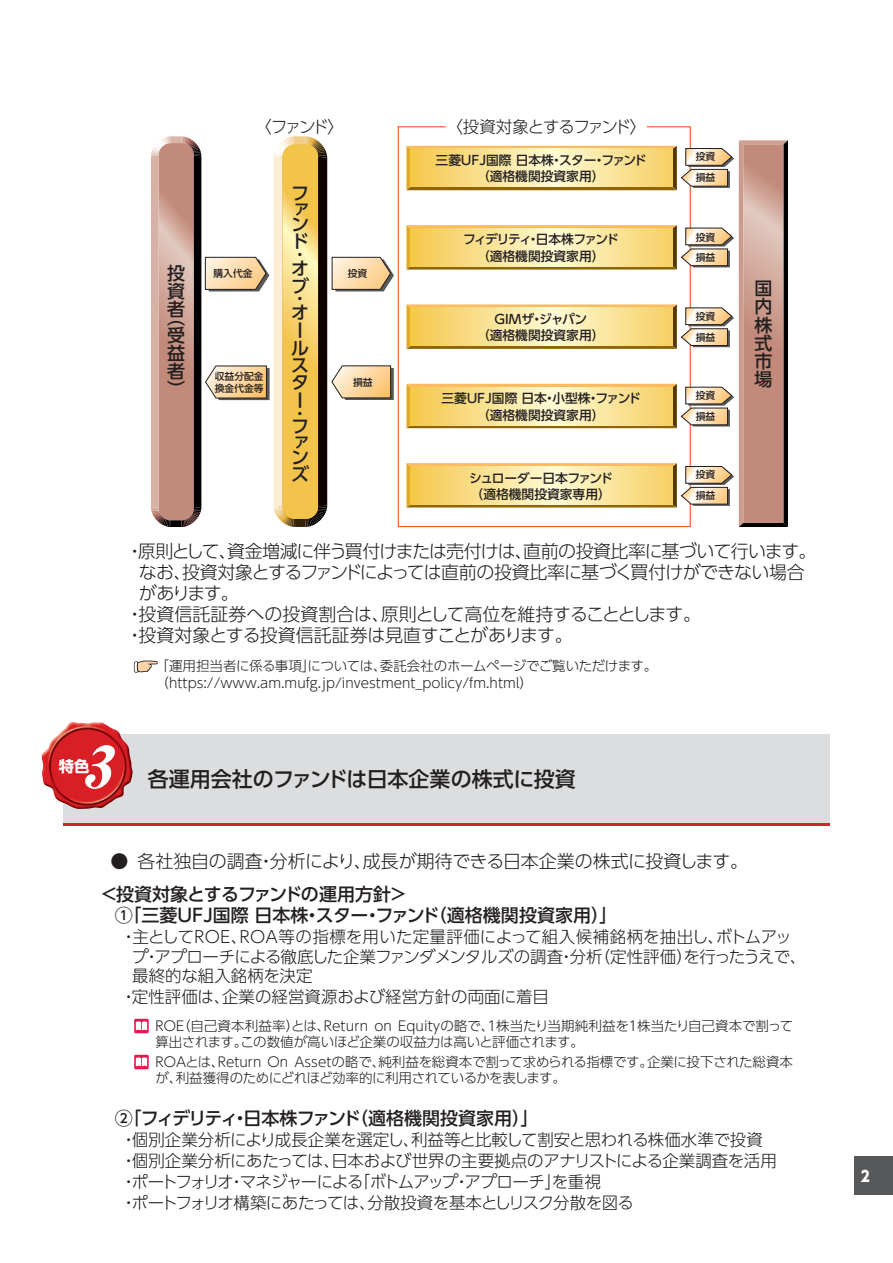
<style>
.page{position:relative;width:893px;height:1263px;background:#fff}
.page>*{position:absolute;margin:0;border:0;box-sizing:border-box;transform-origin:0 0}
.t1{font:italic 58.5px "Midashi Min Pr 5 MA31";color:#fff;scale:1.04 1}
.t2{font:500 21px "UD Shin Go Pro";color:#231f20}
.t3{font:500 18px/18px "UD Shin Go Pro";letter-spacing:-.01em;color:#231f20;text-align:justify}
.t4{font:300 18px "UD Shin Go Pro";letter-spacing:-.03em;color:#231f20}
.t5{font:300 18px "UD Shin Go Pro";letter-spacing:-.05em;color:#231f20}
.t6{font:300 18px "UD Shin Go Pro";letter-spacing:-.01em;color:#231f20}
.t7{font:300 16.5px/21px "UD Shin Go Pro";letter-spacing:-.03em;color:#231f20}
.t8{font:300 16.5px "UD Shin Go Pro";color:#231f20}
.t9{font:300 16.5px "UD Shin Go Pro";letter-spacing:-.07em;color:#231f20}
.t10{font:700 15.3px "UD Shin Go Pro";color:#fff}
.t11{font:800 15px "UD Shin Go Pro";color:#fff;scale:.9 1}
.t12{font:300 13.5px/16.5px "UD Shin Go Pro";color:#231f20}
.t13{font:300 13.5px/16.5px "UD Shin Go Pro";letter-spacing:-.02em;color:#231f20}
.t14{font:500 12.75px "UD Shin Go Pro";color:#231f20}
.t15{font:500 12.75px "UD Shin Go Pro";letter-spacing:-.09em;color:#231f20}
.t16{font:500 12.75px "UD Shin Go Pro";letter-spacing:-.11em;color:#231f20}
.t17{font:500 12.75px "UD Shin Go Pro";letter-spacing:-.125em;color:#231f20}
.t18{font:500 12.75px "UD Shin Go Pro";letter-spacing:-.04em;color:#231f20}
.t19{font:500 9.75px/11.2px "UD Shin Go Pro";color:#231f20}
</style>
<div class="page">
<div style="left:855px;top:1157px;width:38px;height:38px;background:#57585a"></div>
<svg style="left:151px;top:136px;width:243px;height:391px"></svg>
<svg style="left:406px;top:140px;width:382px;height:387px"></svg>
<svg style="left:411px;top:466px;width:262px;height:38px;background:#fae295"></svg>
<svg style="left:133px;top:660px;width:25px;height:13px"></svg>
<div style="left:63px;top:734px;width:766px;height:92px;background:#dcdddf"></div>
<hr style="left:63px;top:823px;width:766px;height:3px;background:#da2128">
<img style="left:41px;top:722px;width:92px;height:87px">
<svg style="left:134px;top:1019px;width:15px;height:14px"></svg>
<svg style="left:136px;top:1021px;width:11px;height:9px"></svg>
<svg style="left:134px;top:1055px;width:15px;height:14px"></svg>
<svg style="left:136px;top:1057px;width:11px;height:9px"></svg>
<p class="t3" style="left:167px;top:263px;width:19px">投資者</p>
<p class="t3" style="left:167px;top:308px;width:19px">（受益者）</p>
<p class="t7" style="left:255px;top:116px;width:90px">〈ファンド〉</p>
<p class="t3" style="left:291px;top:185px;width:18px;line-height:15.3px">ファン</p>
<p class="t3" style="left:291px;top:232px;width:18px">ド</p>
<p class="t3" style="left:309px;top:250px;width:10px;rotate:90deg">･</p>
<p class="t3" style="left:291px;top:258px;width:20px">オブ</p>
<p class="t3" style="left:309px;top:294px;width:10px;rotate:90deg">･</p>
<p class="t3" style="left:291px;top:303px;width:19px;line-height:17.5px;text-align:left">オールスター</p>
<p class="t3" style="left:309px;top:409px;width:10px;rotate:90deg">･</p>
<p class="t3" style="left:291px;top:418px;width:18px;line-height:15.3px">ファン</p>
<p class="t3" style="left:291px;top:465px;width:20px">ズ</p>
<p class="t19" style="left:213px;top:268px;width:40px">購入代金</p>
<p class="t19" style="left:348px;top:268px;width:21px">投資</p>
<p class="t19" style="left:215px;top:371px;width:50px">収益分配金換金代金等</p>
<p class="t19" style="left:353px;top:376px;width:21px">損益</p>
<p class="t9" style="left:446px;top:113px;width:201px">〈投資対象とするファンド〉</p>
<p class="t15" style="left:436px;top:150px;width:213px">三菱ＵＦＪ国際 日本株・スター・ファンド</p>
<p class="t19" style="left:696px;top:151px;width:21px">投資</p>
<p class="t14" style="left:477px;top:166px;width:129px">（適格機関投資家用）</p>
<p class="t19" style="left:696px;top:172px;width:21px">損益</p>
<p class="t17" style="left:463px;top:229px;width:157px">フィデリティ・日本株ファンド</p>
<p class="t19" style="left:696px;top:231px;width:21px">投資</p>
<p class="t14" style="left:477px;top:246px;width:129px">（適格機関投資家用）</p>
<p class="t19" style="left:696px;top:252px;width:21px">損益</p>
<p class="t14" style="left:495px;top:309px;width:94px">GIMザ・ジャパン</p>
<p class="t19" style="left:696px;top:310px;width:21px">投資</p>
<p class="t14" style="left:477px;top:325px;width:129px">（適格機関投資家用）</p>
<p class="t19" style="left:696px;top:331px;width:21px">損益</p>
<p class="t16" style="left:441px;top:388px;width:201px">三菱ＵＦＪ国際 日本・小型株・ファンド</p>
<p class="t19" style="left:696px;top:390px;width:21px">投資</p>
<p class="t14" style="left:477px;top:405px;width:129px">（適格機関投資家用）</p>
<p class="t19" style="left:696px;top:411px;width:21px">損益</p>
<p class="t18" style="left:469px;top:468px;width:145px">シュローダー日本ファンド</p>
<p class="t19" style="left:696px;top:469px;width:21px">投資</p>
<p class="t14" style="left:471px;top:484px;width:142px">（適格機関投資家専用）</p>
<p class="t19" style="left:696px;top:490px;width:21px">損益</p>
<p class="t3" style="left:754px;top:279px;width:19px">国内株式市場</p>
<p class="t5" style="left:126px;top:536px;width:692px">・原則として、資金増減に伴う買付けまたは売付けは、直前の投資比率に基づいて行います。</p>
<p class="t4" style="left:139px;top:557px;width:668px">なお、投資対象とするファンドによっては直前の投資比率に基づく買付けができない場合</p>
<p class="t4" style="left:139px;top:579px;width:101px">があります。</p>
<p class="t4" style="left:126px;top:600px;width:577px">・投資信託証券への投資割合は、原則として高位を維持することとします。</p>
<p class="t4" style="left:126px;top:621px;width:448px">・投資対象とする投資信託証券は見直すことがあります。</p>
<p class="t12" style="left:156px;top:657px;width:503px">「運用担当者に係る事項」については、委託会社のホームページでご覧いただけます。（https://www.am.mufg.jp/investment_policy/fm.html）</p>
<h1 class="t1" style="left:80px;top:721px;width:49px">3</h1>
<p class="t10" style="left:59px;top:754px;width:32px">特色</p>
<p class="t2" style="left:148px;top:762px;width:429px">各運用会社のファンドは日本企業の株式に投資</p>
<p class="t6" style="left:110px;top:847px;width:639px">● 各社独自の調査・分析により、成長が期待できる日本企業の株式に投資します。</p>
<p class="t3" style="left:115px;top:883px;width:504px;line-height:21px;text-indent:-15px">＜投資対象とするファンドの運用方針＞<br>①「三菱ＵＦＪ国際 日本株・スター・ファンド（適格機関投資家用）」</p>
<p class="t7" style="left:132px;top:927px;width:676px;line-height:19.5px;text-indent:-12px">・主としてＲＯＥ、ＲＯＡ等の指標を用いた定量評価によって組入候補銘柄を抽出し、ボトムアップ・アプローチによる徹底した企業ファンダメンタルズの調査・分析（定性評価）を行ったうえで、最終的な組入銘柄を決定</p>
<p class="t8" style="left:120px;top:984px;width:430px">・定性評価は、企業の経営資源および経営方針の両面に着目</p>
<p class="t12" style="left:153px;top:1017px;width:642px">ＲＯＥ（自己資本利益率）とは、Return on Equityの略で、１株当たり当期純利益を１株当たり自己資本で割って算出されます。この数値が高いほど企業の収益力は高いと評価されます。</p>
<p class="t13" style="left:155px;top:1053px;width:639px">ROAとは、Return On Assetの略で、純利益を総資本で割って求められる指標です。企業に投下された総資本が、利益獲得のためにどれほど効率的に利用されているかを表します。</p>
<p class="t3" style="left:115px;top:1108px;width:425px">②「フィデリティ・日本株ファンド（適格機関投資家用）」</p>
<p class="t7" style="left:120px;top:1128px;width:658px">・個別企業分析により成長企業を選定し、利益等と比較して割安と思われる株価水準で投資・個別企業分析にあたっては、日本および世界の主要拠点のアナリストによる企業調査を活用・ポートフォリオ・マネジャーによる「ボトムアップ・アプローチ」を重視<br>・ポートフォリオ構築にあたっては、分散投資を基本としリスク分散を図る</p>
<p class="t11" style="left:861px;top:1163px;width:11px">2</p>
</div>
